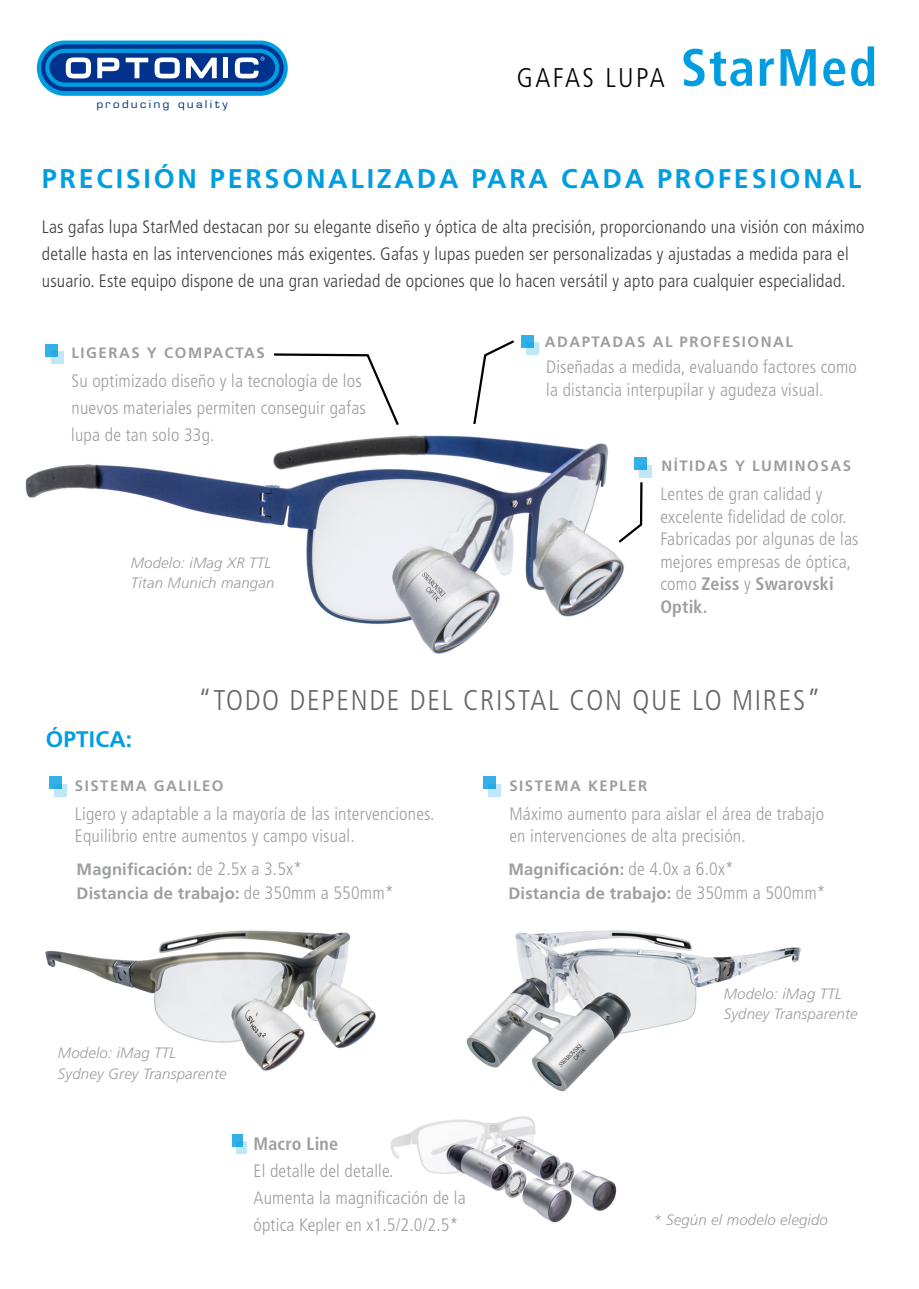
<style>
.page{position:relative;width:919px;height:1289px;background:#fff}
.page>*{position:absolute;margin:0;border:0;box-sizing:border-box;transform-origin:0 0}
.t1{font:700 condensed 52.5px "Frutiger LT Std";letter-spacing:.03em;color:#009ee0}
.t2{font:300 condensed 28.5px "Frutiger LT Std";letter-spacing:.06em;color:#646567}
.t3{font:700 27px "Frutiger LT Std";letter-spacing:.1em;color:#009ee0}
.t4{font:300 condensed 27px "Frutiger LT Std";letter-spacing:.09em;color:#000}
.Estilo_de_párrafo_1{font:700 22.5px "Frutiger LT Std";letter-spacing:.01em;color:#009ee0}
.Estilo_de_párrafo_1-2{font:300 condensed 18px/22.5px "Frutiger LT Std";letter-spacing:.01em;color:#9c9e9f}
.t5{font:300 condensed 18px/27px "Frutiger LT Std";letter-spacing:.01em;color:#3e3d40}
.Estilo_de_párrafo_1-3{font:700 condensed 18px "Frutiger LT Std";letter-spacing:.01em;color:#9c9e9f}
.Estilo_de_párrafo_1-4{font:700 16.5px "Frutiger LT Std";letter-spacing:.01em;color:#9c9e9f}
.Estilo_de_párrafo_1-5{font:italic 300 15px "Frutiger LT Std";letter-spacing:.01em;color:#9c9e9f}
.t6{font:700 15px "Frutiger LT Std";letter-spacing:.1em;color:#9c9e9f}
.t7{font:11.85px "Waukegan LDO";letter-spacing:.2em;color:#01357e;scale:1.14 1}
.s1{font-weight:700}
.s2{font-weight:300;font-stretch:condensed;font-size:18px}
</style>
<div class="page">
<img style="left:45px;top:930px;width:331px;height:141px">
<img style="left:390px;top:1116px;width:227px;height:107px">
<div style="left:232px;top:1134px;width:10px;height:12px;background:#33b1e6"></div>
<svg style="left:236px;top:1141px;width:10px;height:12px"></svg>
<img style="left:466px;top:930px;width:335px;height:162px">
<img style="left:25px;top:435px;width:600px;height:219px">
<svg style="left:473px;top:340px;width:41px;height:85px"></svg>
<div style="left:46px;top:344px;width:12px;height:12px;background:#33b1e6"></div>
<svg style="left:51px;top:351px;width:12px;height:13px"></svg>
<div style="left:634px;top:457px;width:12px;height:13px;background:#33b1e6"></div>
<svg style="left:639px;top:465px;width:13px;height:12px"></svg>
<div style="left:521px;top:335px;width:12px;height:12px;background:#33b1e6"></div>
<svg style="left:526px;top:342px;width:12px;height:13px"></svg>
<svg style="left:274px;top:353px;width:125px;height:72px"></svg>
<svg style="left:616px;top:480px;width:27px;height:65px"></svg>
<div style="left:37px;top:41px;width:251px;height:55px;background:#009ee0;border-radius:28px"></div>
<svg style="left:41px;top:44px;width:242px;height:47px"></svg>
<div style="left:483px;top:776px;width:13px;height:13px;background:#33b1e6"></div>
<svg style="left:488px;top:784px;width:13px;height:12px"></svg>
<div style="left:49px;top:776px;width:12px;height:13px;background:#33b1e6"></div>
<svg style="left:54px;top:784px;width:13px;height:12px"></svg>
<p class="t7" style="left:97px;top:98px;width:117px">producing quality</p>
<p class="t4" style="left:517px;top:62px;width:149px">GAFAS LUPA</p>
<p class="t1" style="left:680px;top:36px;width:198px">StarMed</p>
<p class="t3" style="left:42px;top:163px;width:820px">PRECISIÓN PERSONALIZADA PARA CADA PROFESIONAL</p>
<p class="t5" style="left:42px;top:213px;width:824px">Las gafas lupa StarMed destacan por su elegante diseño y óptica de alta precisión, proporcionando una visión con máximo detalle hasta en las intervenciones más exigentes. Gafas y lupas pueden ser personalizadas y ajustadas a medida para el usuario. Este equipo dispone de una gran variedad de opciones que lo hacen versátil y apto para cualquier especialidad.</p>
<p class="t6" style="left:72px;top:344px;width:195px">LIGERAS Y COMPACTAS</p>
<p class="Estilo_de_párrafo_1-2" style="left:72px;top:368px;width:296px;line-height:27px">Su optimizado diseño y la tecnología de los nuevos materiales permiten conseguir gafas</p>
<p class="Estilo_de_párrafo_1-2" style="left:71px;top:423px;width:145px">lupa de tan solo 33g.</p>
<p class="Estilo_de_párrafo_1-5" style="left:131px;top:554px;width:142px">Modelo: iMag XR TTL</p>
<p class="Estilo_de_párrafo_1-5" style="left:131px;top:574px;width:145px">Titan Munich mangan</p>
<p class="t6" style="left:544px;top:333px;width:250px">ADAPTADAS AL PROFESIONAL</p>
<p class="Estilo_de_párrafo_1-2" style="left:546px;top:356px;width:312px">Diseñadas a medida, evaluando factores como la distancia interpupilar y agudeza visual.</p>
<p class="t6" style="left:661px;top:457px;width:191px">NÍTIDAS Y LUMINOSAS</p>
<p class="Estilo_de_párrafo_1-2" style="left:660px;top:483px;width:199px">Lentes de gran calidad y excelente fidelidad de color.<br>Fabricadas por algunas de las mejores empresas de óptica, como <span class="s1">Zeiss</span> y <span class="s1">Swarovski<br>Optik.</span></p>
<p class="t2" style="left:198px;top:683px;width:624px">“TODO DEPENDE DEL CRISTAL CON QUE LO MIRES”</p>
<p class="Estilo_de_párrafo_1" style="left:46px;top:726px;width:88px">ÓPTICA:</p>
<p class="t6" style="left:75px;top:776px;width:150px">SISTEMA GALILEO</p>
<p class="t6" style="left:509px;top:776px;width:139px">SISTEMA KEPLER</p>
<p class="Estilo_de_párrafo_1-2" style="left:509px;top:802px;width:316px">Máximo aumento para aislar el área de trabajo en intervenciones de alta precisión.</p>
<p class="Estilo_de_párrafo_1-2" style="left:75px;top:802px;width:361px">Ligero y adaptable a la mayoría de las intervenciones.<br>Equilibrio entre aumentos y campo visual.</p>
<p class="Estilo_de_párrafo_1-4" style="left:77px;top:860px;width:227px">Magnificación: <span class="s2">de 2.5x a 3.5x*</span></p>
<p class="Estilo_de_párrafo_1-4" style="left:77px;top:883px;width:318px">Distancia de trabajo: <span class="s2">de 350mm a 550mm*</span></p>
<p class="Estilo_de_párrafo_1-5" style="left:58px;top:1044px;width:120px">Modelo: iMag TTL</p>
<p class="Estilo_de_párrafo_1-5" style="left:58px;top:1064px;width:170px">Sydney Grey Transparente</p>
<p class="Estilo_de_párrafo_1-3" style="left:253px;top:1132px;width:86px">Macro Line</p>
<p class="Estilo_de_párrafo_1-2" style="left:253px;top:1159px;width:141px">El detalle del detalle.</p>
<p class="Estilo_de_párrafo_1-2" style="left:253px;top:1184px;width:214px;line-height:27px">Aumenta la magnificación de la óptica Kepler en x1.5/2.0/2.5*</p>
<p class="Estilo_de_párrafo_1-4" style="left:508px;top:860px;width:227px">Magnificación: <span class="s2">de 4.0x a 6.0x*</span></p>
<p class="Estilo_de_párrafo_1-4" style="left:508px;top:883px;width:318px">Distancia de trabajo: <span class="s2">de 350mm a 500mm*</span></p>
<p class="Estilo_de_párrafo_1-5" style="left:723px;top:984px;width:120px">Modelo: iMag TTL</p>
<p class="Estilo_de_párrafo_1-5" style="left:723px;top:1005px;width:135px">Sydney Transparente</p>
<p class="Estilo_de_párrafo_1-5" style="left:653px;top:1210px;width:176px">* Según el modelo elegido</p>
</div>
